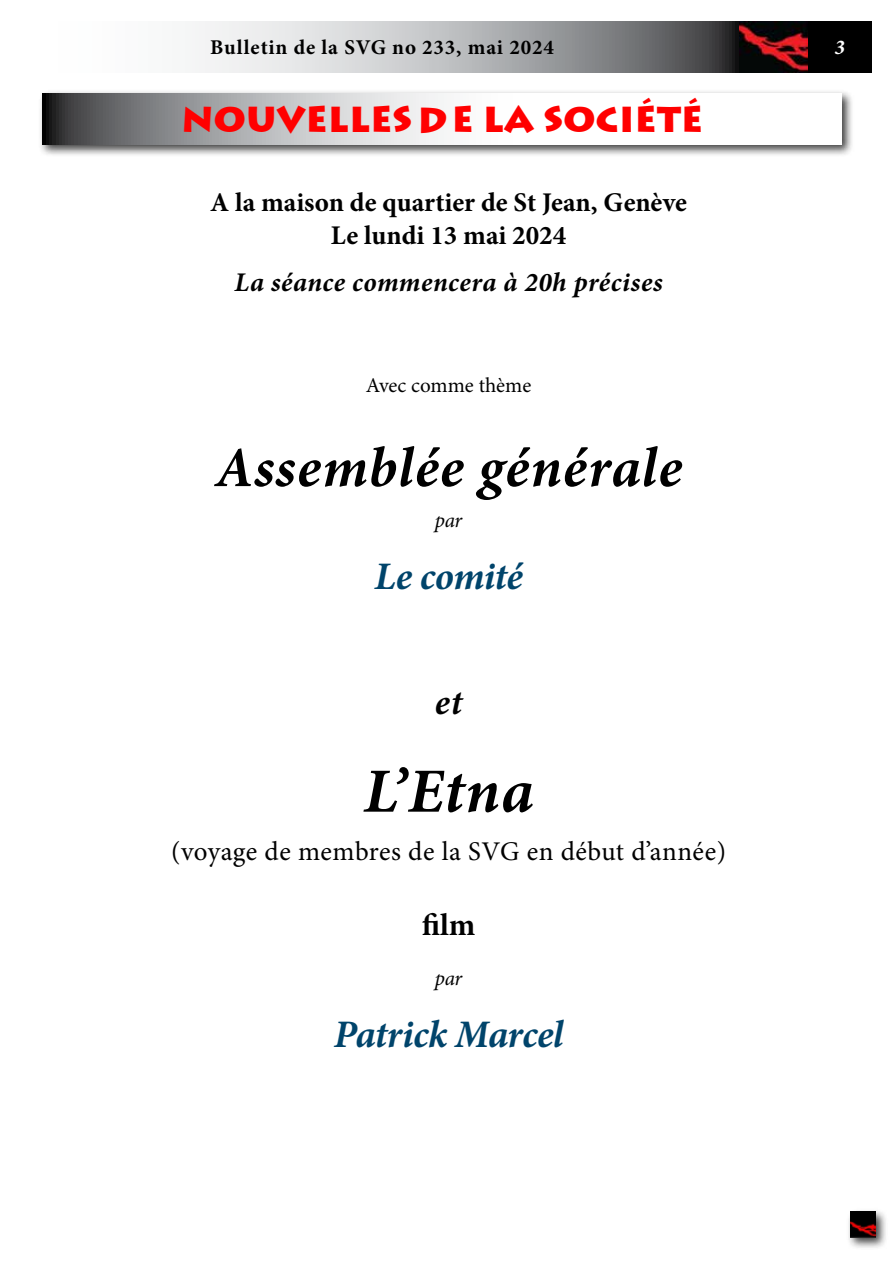
<style>
.page{position:relative;width:893px;height:1263px;background:#fff}
.page>*{position:absolute;margin:0;border:0;box-sizing:border-box;transform-origin:0 0}
.t1{font:italic 700 63px "Minion Pro";color:#000}
.t2{font:italic 700 57px "Minion Pro";letter-spacing:.02em;color:#000}
.t3{font:italic 700 39px "Minion Pro";letter-spacing:-.015em;color:#00446b}
.t4{font:700 36px "Lithograph";color:#f00}
.t5{font:italic 700 36px "Minion Pro";color:#000}
.t6{font:700 31.5px "Minion Pro";color:#000}
.t7{font:700 27px/33.8px "Minion Pro";color:#000;text-align:center}
.t8{font:27px "Minion Pro";letter-spacing:.015em;color:#000}
.t9{font:italic 700 27px "Minion Pro";letter-spacing:.02em;color:#000}
.t10{font:700 21px "Minion Pro";letter-spacing:.04em;color:#000}
.t11{font:21px "Minion Pro";letter-spacing:-.005em;color:#000}
.t12{font:italic 21px "Minion Pro";letter-spacing:-.02em;color:#000}
.t13{font:italic 700 21px "Minion Pro";color:#fff}
</style>
<div class="page">
<div style="left:39px;top:90px;width:815px;height:67px;background:#000;opacity:.75"></div>
<svg style="left:43px;top:94px;width:799px;height:51px"></svg>
<div style="left:846px;top:1208px;width:42px;height:42px;background:#000;opacity:.75"></div>
<img style="left:850px;top:1212px;width:26px;height:25px">
<svg style="left:195px;top:21px;width:677px;height:51px;background:#9a9b9d"></svg>
<img style="left:740px;top:21px;width:68px;height:51px">
<p class="t10" style="left:210px;top:33px;width:345px">Bulletin de la SVG no 233, mai 2024</p>
<p class="t13" style="left:835px;top:33px;width:12px">3</p>
<h3 class="t4" style="left:181px;top:97px;width:523px">NOUVELLES DE LA SOCIÉTÉ</h3>
<p class="t7" style="left:210px;top:185px;width:478px">A la maison de quartier de St Jean, Genève<br>Le lundi 13 mai 2024</p>
<p class="t9" style="left:235px;top:263px;width:430px">La séance commencera à 20h précises</p>
<p class="t11" style="left:366px;top:371px;width:167px">Avec comme thème</p>
<h2 class="t2" style="left:215px;top:427px;width:468px">Assemblée générale</h2>
<p class="t12" style="left:435px;top:506px;width:29px">par</p>
<h3 class="t3" style="left:374px;top:549px;width:150px">Le comité</h3>
<h3 class="t5" style="left:435px;top:677px;width:29px">et</h3>
<h1 class="t1" style="left:364px;top:747px;width:172px">L’Etna</h1>
<p class="t8" style="left:171px;top:834px;width:556px">(voyage de membres de la SVG en début d’année)</p>
<p class="t6" style="left:422px;top:903px;width:55px">film</p>
<p class="t12" style="left:435px;top:964px;width:29px">par</p>
<h3 class="t3" style="left:334px;top:1007px;width:231px">Patrick Marcel</h3>
</div>
